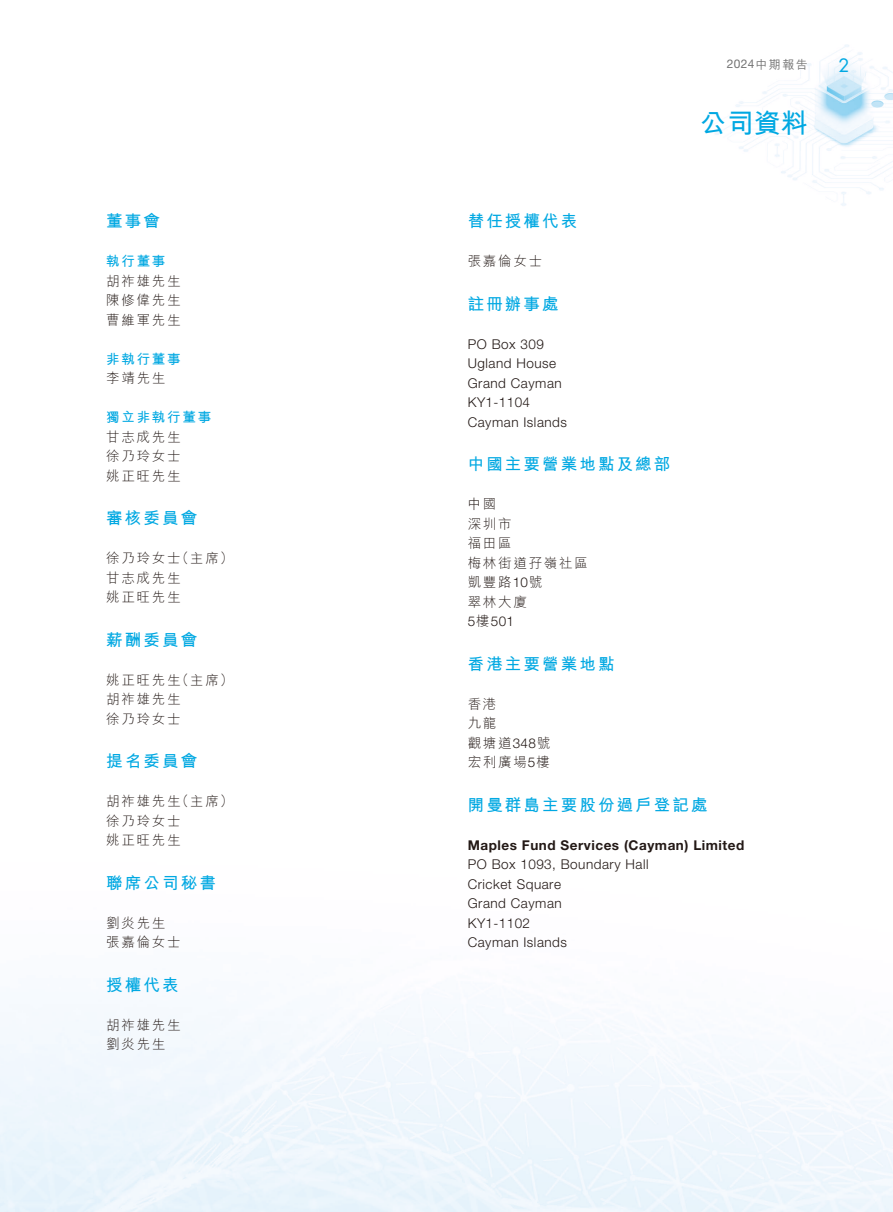
<style>
.page{position:relative;width:893px;height:1212px;background:#fff}
.page>*{position:absolute;margin:0;border:0;box-sizing:border-box;transform-origin:0 0}
.t1{font:700 27px "M Hei HK";color:#00a8e2}
.t2{font:18px "Futura Std";color:#00a8e2}
.t3{font:700 16.5px "M Hei HK";letter-spacing:.13em;color:#00a8e2}
.t4{font:300 13.5px/19.5px "M Hei HK";letter-spacing:.13em;color:#231916;text-align:justify}
.t5{font:300 13.5px/19.5px "Helvetica Neue LT Std";letter-spacing:.04em;color:#231916}
.t6{font:700 13.5px "Helvetica Neue LT Std";letter-spacing:.04em;color:#231916}
.t7{font:700 13.5px "M Hei HK";letter-spacing:.13em;color:#00a8e2}
.t8{font:12px "Helvetica Neue LT Std";color:#727272}
.s1{font-family:"M Hei HK";font-weight:500}
.s2{font-family:"Helvetica Neue LT Std"}
.s3{font-family:"M Hei HK"}
</style>
<div class="page">
<img style="left:0;top:44px;width:893px;height:1168px">
<p class="t3" style="left:106px;top:209px;width:55px">董事會</p>
<p class="t7" style="left:106px;top:252px;width:61px">執行董事</p>
<p class="t4" style="left:106px;top:271px;width:76px">胡祚雄先生陳修偉先生曹維軍先生</p>
<p class="t7" style="left:106px;top:349px;width:76px">非執行董事</p>
<p class="t4" style="left:106px;top:368px;width:61px">李靖先生</p>
<p class="t7" style="left:106px;top:408px;width:106px">獨立非執行董事</p>
<p class="t4" style="left:106px;top:427px;width:76px">甘志成先生徐乃玲女士姚正旺先生</p>
<p class="t3" style="left:106px;top:506px;width:92px">審核委員會</p>
<p class="t4" style="left:176px;top:548px;width:59px">（主席(</p>
<p class="t4" style="left:106px;top:548px;width:76px">徐乃玲女士甘志成先生姚正旺先生</p>
<p class="t3" style="left:106px;top:628px;width:92px">薪酬委員會</p>
<p class="t4" style="left:176px;top:670px;width:59px">（主席(</p>
<p class="t4" style="left:106px;top:670px;width:76px">姚正旺先生胡祚雄先生徐乃玲女士</p>
<p class="t3" style="left:106px;top:749px;width:92px">提名委員會</p>
<p class="t4" style="left:176px;top:791px;width:59px">（主席(</p>
<p class="t4" style="left:106px;top:791px;width:76px">胡祚雄先生徐乃玲女士姚正旺先生</p>
<p class="t3" style="left:106px;top:871px;width:111px">聯席公司秘書</p>
<p class="t4" style="left:106px;top:913px;width:76px">劉炎先生張嘉倫女士</p>
<p class="t3" style="left:106px;top:973px;width:74px">授權代表</p>
<p class="t4" style="left:106px;top:1015px;width:76px">胡祚雄先生劉炎先生</p>
<p class="t8" style="left:727px;top:57px;width:83px">2024<span class="s1">中期報告</span></p>
<h2 class="t2" style="left:838px;top:54px;width:13px">2</h2>
<p class="t3" style="left:468px;top:209px;width:111px">替任授權代表</p>
<p class="t4" style="left:468px;top:251px;width:76px">張嘉倫女士</p>
<p class="t3" style="left:468px;top:292px;width:92px">註冊辦事處</p>
<p class="t5" style="left:468px;top:334px;width:101px">PO Box 309<br>Ugland House<br>Grand Cayman<br>KY1-1104<br>Cayman Islands</p>
<p class="t3" style="left:468px;top:452px;width:204px">中國主要營業地點及總部</p>
<p class="t4" style="left:468px;top:494px;width:122px;text-align:left">中國<br>深圳市<br>福田區<br>梅林街道孖嶺社區凱豐路<span class="s2">10</span>號</p>
<p class="t5" style="left:468px;top:611px;width:48px">5<span class="s3">樓</span>501</p>
<p class="t4" style="left:468px;top:592px;width:61px">翠林大廈</p>
<h1 class="t1" style="left:699px;top:103px;width:110px">公司資料</h1>
<p class="t3" style="left:468px;top:652px;width:148px">香港主要營業地點</p>
<p class="t4" style="left:468px;top:694px;width:84px;text-align:left">香港<br>九龍<br>觀塘道<span class="s2">348</span>號宏利廣場<span class="s2">5</span>樓</p>
<p class="t3" style="left:468px;top:793px;width:241px">開曼群島主要股份過戶登記處</p>
<p class="t6" style="left:468px;top:837px;width:278px">Maples Fund Services (Cayman) Limited</p>
<p class="t5" style="left:468px;top:854px;width:182px">PO Box 1093, Boundary Hall<br>Cricket Square<br>Grand Cayman<br>KY1-1102<br>Cayman Islands</p>
</div>
